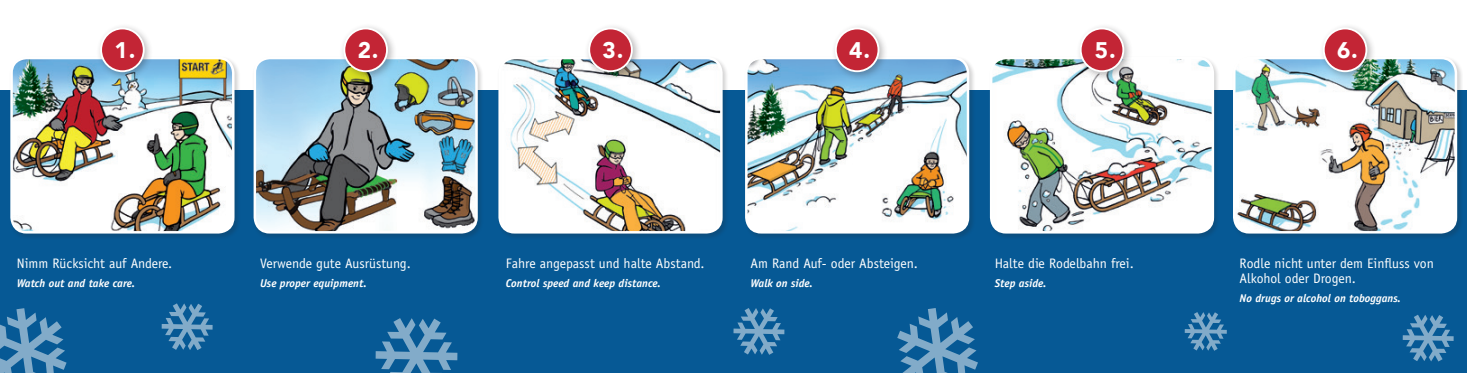
<style>
.page{position:relative;width:1467px;height:373px;background:#fff}
.page>*{position:absolute;margin:0;border:0;box-sizing:border-box;transform-origin:0 0}
.t1{font:900 22.5px "Avenir";color:#fff}
.t2{font:13.75px/15px "Officina Sans";color:#fff}
.t3{font:italic 700 11.25px "Officina Sans";color:#fff}
</style>
<div class="page">
<div style="left:0;top:90px;width:1467px;height:282px;background:#065995"></div>
<div style="left:252px;top:55px;width:232px;height:184px;background:#231f20;opacity:.2"></div>
<img style="left:255px;top:58px;width:222px;height:174px">
<div style="left:254px;top:57px;width:224px;height:176px;border:2px solid #fff;border-radius:15px"></div>
<div style="left:9px;top:55px;width:232px;height:184px;background:#231f20;opacity:.2"></div>
<img style="left:12px;top:58px;width:221px;height:174px">
<div style="left:10px;top:57px;width:225px;height:176px;border:2px solid #fff;border-radius:15px"></div>
<div style="left:497px;top:55px;width:232px;height:184px;background:#231f20;opacity:.2"></div>
<img style="left:500px;top:58px;width:221px;height:174px">
<div style="left:498px;top:57px;width:225px;height:176px;border:2px solid #fff;border-radius:15px"></div>
<div style="left:744px;top:55px;width:231px;height:184px;background:#231f20;opacity:.2"></div>
<img style="left:746px;top:58px;width:222px;height:174px">
<div style="left:745px;top:57px;width:224px;height:176px;border:2px solid #fff;border-radius:15px"></div>
<div style="left:988px;top:55px;width:232px;height:184px;background:#231f20;opacity:.2"></div>
<img style="left:991px;top:58px;width:222px;height:174px">
<div style="left:990px;top:57px;width:224px;height:176px;border:2px solid #fff;border-radius:15px"></div>
<div style="left:1232px;top:55px;width:231px;height:184px;background:#231f20;opacity:.2"></div>
<img style="left:1234px;top:58px;width:222px;height:174px">
<div style="left:1233px;top:57px;width:224px;height:176px;border:2px solid #fff;border-radius:15px"></div>
<div style="left:339px;top:24px;width:58px;height:57px;background:#231f20;opacity:.31"></div>
<div style="left:344px;top:28px;width:43px;height:43px;background:#c32535;border-radius:50%"></div>
<div style="left:343px;top:27px;width:45px;height:45px;border:2px solid #fff;border-radius:50%"></div>
<div style="left:96px;top:24px;width:58px;height:57px;background:#231f20;opacity:.31"></div>
<div style="left:101px;top:28px;width:43px;height:43px;background:#c32535;border-radius:50%"></div>
<div style="left:100px;top:27px;width:45px;height:45px;border:2px solid #fff;border-radius:50%"></div>
<div style="left:584px;top:24px;width:58px;height:57px;background:#231f20;opacity:.31"></div>
<div style="left:589px;top:28px;width:43px;height:43px;background:#c32535;border-radius:50%"></div>
<div style="left:588px;top:27px;width:45px;height:45px;border:2px solid #fff;border-radius:50%"></div>
<div style="left:831px;top:24px;width:58px;height:57px;background:#231f20;opacity:.31"></div>
<div style="left:836px;top:28px;width:42px;height:43px;background:#c32535;border-radius:50%"></div>
<div style="left:835px;top:27px;width:44px;height:45px;border:2px solid #fff;border-radius:50%"></div>
<div style="left:1076px;top:24px;width:57px;height:57px;background:#231f20;opacity:.31"></div>
<div style="left:1081px;top:28px;width:42px;height:43px;background:#c32535;border-radius:50%"></div>
<div style="left:1080px;top:27px;width:44px;height:45px;border:2px solid #fff;border-radius:50%"></div>
<div style="left:1319px;top:24px;width:57px;height:57px;background:#231f20;opacity:.31"></div>
<div style="left:1324px;top:28px;width:42px;height:43px;background:#c32535;border-radius:50%"></div>
<div style="left:1323px;top:27px;width:44px;height:45px;border:2px solid #fff;border-radius:50%"></div>
<svg style="left:897px;top:308px;width:81px;height:64px"></svg>
<svg style="left:0;top:308px;width:67px;height:64px"></svg>
<svg style="left:733px;top:308px;width:51px;height:46px"></svg>
<svg style="left:1403px;top:314px;width:51px;height:47px"></svg>
<svg style="left:162px;top:303px;width:51px;height:46px"></svg>
<svg style="left:1185px;top:312px;width:42px;height:38px"></svg>
<svg style="left:376px;top:318px;width:81px;height:54px"></svg>
<h1 class="t1" style="left:114px;top:31px;width:22px">1.</h1>
<h1 class="t1" style="left:358px;top:31px;width:22px">2.</h1>
<h1 class="t1" style="left:603px;top:31px;width:22px">3.</h1>
<h1 class="t1" style="left:849px;top:31px;width:22px">4.</h1>
<h1 class="t1" style="left:1095px;top:31px;width:22px">5.</h1>
<h1 class="t1" style="left:1337px;top:31px;width:22px">6.</h1>
<p class="t2" style="left:17px;top:255px;width:157px">Nimm Rücksicht auf Andere.</p>
<p class="t3" style="left:17px;top:276px;width:120px">Watch out and take care.</p>
<p class="t2" style="left:260px;top:255px;width:152px">Verwende gute Ausrüstung.</p>
<p class="t3" style="left:260px;top:276px;width:108px">Use proper equipment.</p>
<p class="t2" style="left:506px;top:255px;width:200px">Fahre angepasst und halte Abstand.</p>
<p class="t3" style="left:506px;top:276px;width:156px">Control speed and keep distance.</p>
<p class="t2" style="left:750px;top:255px;width:169px">Am Rand Auf- oder Absteigen.</p>
<p class="t3" style="left:750px;top:276px;width:64px">Walk on side.</p>
<p class="t2" style="left:995px;top:255px;width:141px">Halte die Rodelbahn frei.</p>
<p class="t3" style="left:995px;top:276px;width:53px">Step aside.</p>
<p class="t2" style="left:1240px;top:255px;width:196px">Rodle nicht unter dem Einfluss von<br>Alkohol oder Drogen.</p>
<p class="t3" style="left:1240px;top:291px;width:163px">No drugs or alcohol on toboggans.</p>
</div>
